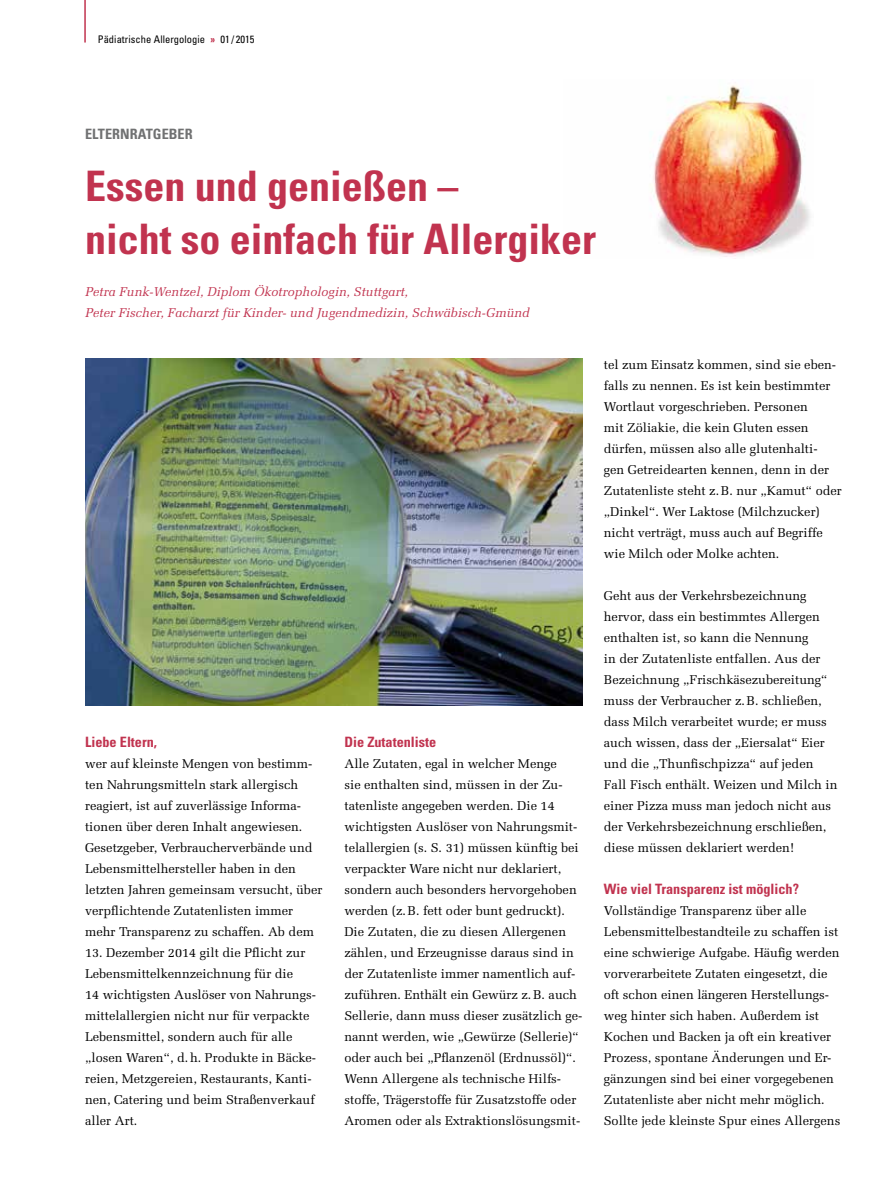
<style>
.page{position:relative;width:893px;height:1191px;background:#fff}
.page>*{position:absolute;margin:0;border:0;box-sizing:border-box;transform-origin:0 0}
.t1{font:700 condensed 42px/52.5px "Univers";color:#c1334f}
.t2{font:700 condensed 14.25px "Univers";color:#c1334f}
.t3{font:700 condensed 14.25px "Univers";color:#707172}
.t4{font:12.75px/21px "Melior";color:#000}
.t5{font:italic 12.75px/21px "Melior";color:#c1334f}
.t6{font:condensed 10.5px "Univers";letter-spacing:.005em;color:#000}
.s1{font-weight:700;color:#c1334f}
</style>
<div class="page">
<hr style="left:84px;top:0;width:2px;height:43px;background:#c1334f">
<img style="left:650px;top:85px;width:160px;height:172px">
<img style="left:85px;top:359px;width:498px;height:346px">
<p class="t6" style="left:98px;top:32px;width:158px">Pädiatrische Allergologie <span class="s1">»</span> 01 / 2015</p>
<p class="t3" style="left:85px;top:125px;width:16px">Elternratgeber</p>
<h1 class="t1" style="left:85px;top:160px;width:512px">Essen und genießen –<br>nicht so einfach für Allergiker</h1>
<p class="t5" style="left:85px;top:281px;width:446px">Petra Funk-Wentzel, Diplom Ökotrophologin, Stuttgart,<br>Peter Fischer, Facharzt für Kinder- und Jugendmedizin, Schwäbisch-Gmünd</p>
<p class="t2" style="left:85px;top:733px;width:74px">Liebe Eltern,</p>
<p class="t4" style="left:85px;top:753px;width:239px">wer auf kleinste Mengen von bestimm&shy;ten Nahrungsmitteln stark allergisch reagiert, ist auf zuverlässige Informa&shy;tionen über deren Inhalt angewiesen.<br>Gesetzgeber, Verbraucherverbände und Lebensmittelhersteller haben in den letzten Jahren gemeinsam versucht, über verpflichtende Zutatenlisten immer mehr Transparenz zu schaffen. Ab dem</p>
<p class="t4" style="left:85px;top:942px;width:233px">13. Dezember 2014 gilt die Pflicht zur Lebensmittelkennzeichnung für die<br>14 wichtigsten Auslöser von Nahrungs&shy;mittelallergien nicht nur für verpackte Lebensmittel, sondern auch für alle „losen Waren“, d.h. Produkte in Bäcke&shy;reien, Metzgereien, Restaurants, Kanti&shy;nen, Catering und beim Straßenverkauf aller Art.</p>
<p class="t2" style="left:344px;top:733px;width:93px">Die Zutatenliste</p>
<p class="t4" style="left:344px;top:753px;width:239px">Alle Zutaten, egal in welcher Menge<br>sie enthalten sind, müssen in der Zu&shy;tatenliste angegeben werden. Die 14 wichtigsten Auslöser von Nahrungsmit&shy;telallergien (s. S. 31) müssen künftig bei verpackter Ware nicht nur deklariert, sondern auch besonders hervorgehoben werden (z.B. fett oder bunt gedruckt).<br>Die Zutaten, die zu diesen Allergenen zählen, und Erzeugnisse daraus sind in der Zutatenliste immer namentlich auf&shy;zuführen. Enthält ein Gewürz z.B. auch Sellerie, dann muss dieser zusätzlich ge&shy;nannt werden, wie „Gewürze (Sellerie)“ oder auch bei „Pflanzenöl (Erdnussöl)“.<br>Wenn Allergene als technische Hilfs&shy;stoffe, Trägerstoffe für Zusatzstoffe oder Aromen oder als Extraktionslösungsmit-</p>
<p class="t4" style="left:604px;top:354px;width:240px">tel zum Einsatz kommen, sind sie eben&shy;falls zu nennen. Es ist kein bestimmter Wortlaut vorgeschrieben. Personen<br>mit Zöliakie, die kein Gluten essen dürfen, müssen also alle glutenhalti-<br>gen Getreidearten kennen, denn in der Zutatenliste steht z.B. nur „Kamut“ oder „Dinkel“. Wer Laktose (Milchzucker) nicht verträgt, muss auch auf Begriffe wie Milch oder Molke achten.</p>
<p class="t4" style="left:604px;top:585px;width:235px">Geht aus der Verkehrsbezeichnung hervor, dass ein bestimmtes Allergen enthalten ist, so kann die Nennung<br>in der Zutatenliste entfallen. Aus der Bezeichnung „Frischkäsezubereitung“ muss der Verbraucher z.B. schließen, dass Milch verarbeitet wurde; er muss auch wissen, dass der „Eiersalat“ Eier und die „Thunfischpizza“ auf jeden Fall Fisch enthält. Weizen und Milch in einer Pizza muss man jedoch nicht aus der Verkehrsbezeichnung erschließen, diese müssen deklariert werden!</p>
<p class="t2" style="left:604px;top:880px;width:197px">Wie viel Transparenz ist möglich?</p>
<p class="t4" style="left:604px;top:900px;width:238px">Vollständige Transparenz über alle Lebensmittelbestandteile zu schaffen ist eine schwierige Aufgabe. Häufig werden vorverarbeitete Zutaten eingesetzt, die oft schon einen längeren Herstellungs&shy;weg hinter sich haben. Außerdem ist Kochen und Backen ja oft ein kreativer Prozess, spontane Änderungen und Er&shy;gänzungen sind bei einer vorgegebenen Zutatenliste aber nicht mehr möglich.<br>Sollte jede kleinste Spur eines Allergens</p>
</div>
